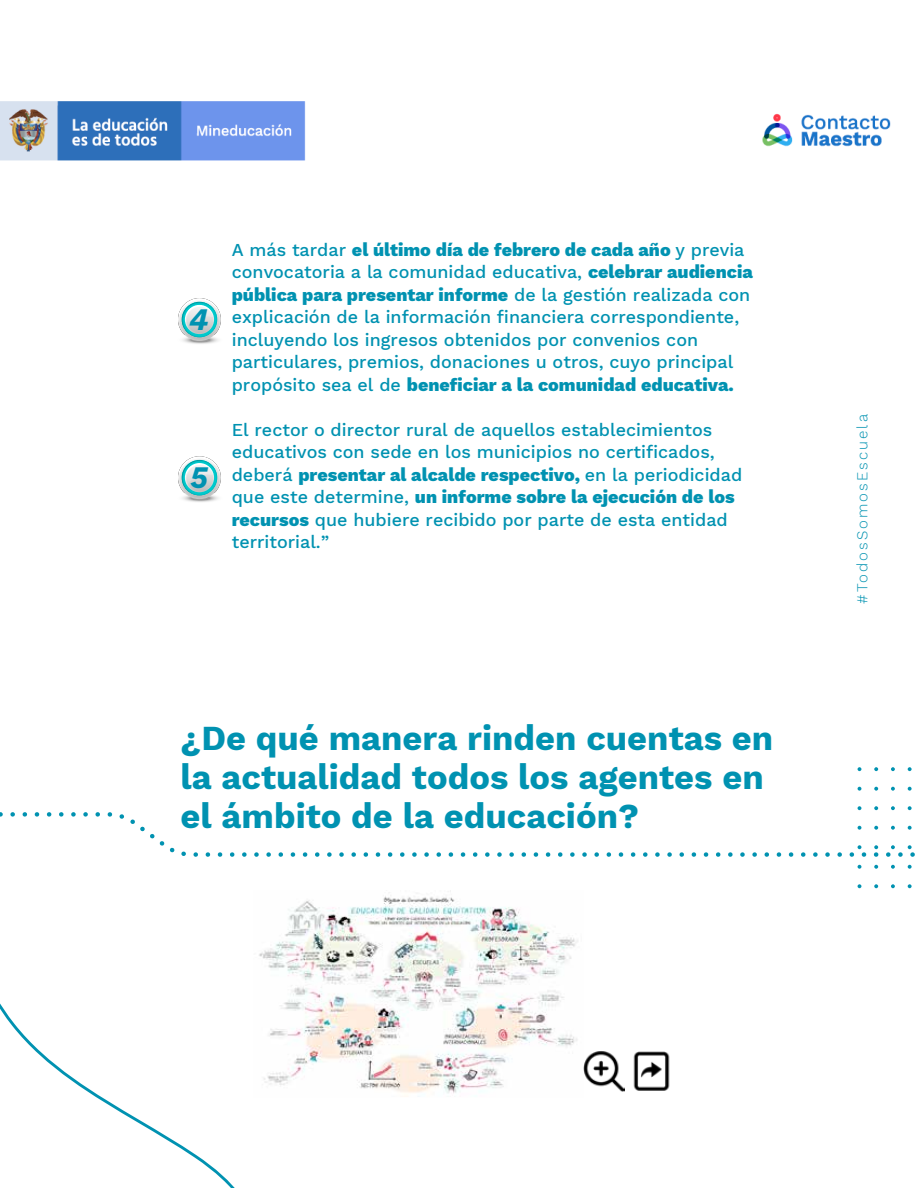
<style>
.page{position:relative;width:918px;height:1188px;background:#fff}
.page>*{position:absolute;margin:0;border:0;box-sizing:border-box;transform-origin:0 0}
.t1{font:700 34.5px/39px "Work Sans";color:#0092b1}
.t2{font:italic 700 30.75px "Work Sans";color:#0092b1}
.t3{font:500 17.85px/22.5px "Work Sans";color:#0092b1}
.t4{font:300 15px "Work Sans";letter-spacing:.14em;color:#0092b1}
.s1{font-weight:800}
</style>
<div class="page">
<img style="left:0;top:101px;width:891px;height:59px">
<svg style="left:908px;top:767px;width:4px;height:4px"></svg>
<svg style="left:908px;top:787px;width:4px;height:4px"></svg>
<svg style="left:908px;top:806px;width:4px;height:4px"></svg>
<svg style="left:908px;top:865px;width:4px;height:4px"></svg>
<svg style="left:908px;top:884px;width:4px;height:4px"></svg>
<svg style="left:891px;top:767px;width:4px;height:4px"></svg>
<svg style="left:891px;top:787px;width:4px;height:4px"></svg>
<svg style="left:891px;top:806px;width:4px;height:4px"></svg>
<svg style="left:891px;top:865px;width:4px;height:4px"></svg>
<svg style="left:891px;top:884px;width:4px;height:4px"></svg>
<svg style="left:874px;top:767px;width:4px;height:4px"></svg>
<svg style="left:874px;top:787px;width:4px;height:4px"></svg>
<svg style="left:874px;top:806px;width:4px;height:4px"></svg>
<svg style="left:874px;top:865px;width:4px;height:4px"></svg>
<svg style="left:874px;top:884px;width:4px;height:4px"></svg>
<svg style="left:858px;top:767px;width:3px;height:4px"></svg>
<svg style="left:858px;top:787px;width:3px;height:4px"></svg>
<svg style="left:858px;top:806px;width:3px;height:4px"></svg>
<svg style="left:858px;top:865px;width:3px;height:4px"></svg>
<svg style="left:858px;top:884px;width:3px;height:4px"></svg>
<svg style="left:0;top:1003px;width:229px;height:179px"></svg>
<img style="left:225px;top:1182px;width:10px;height:6px">
<svg style="left:174px;top:334px;width:51px;height:11px"></svg>
<svg style="left:178px;top:298px;width:43px;height:43px"></svg>
<svg style="left:182px;top:302px;width:35px;height:35px"></svg>
<svg style="left:185px;top:305px;width:29px;height:29px"></svg>
<svg style="left:185px;top:305px;width:29px;height:22px"></svg>
<svg style="left:174px;top:492px;width:51px;height:11px"></svg>
<svg style="left:178px;top:456px;width:43px;height:43px"></svg>
<svg style="left:182px;top:460px;width:35px;height:35px"></svg>
<svg style="left:185px;top:463px;width:29px;height:29px"></svg>
<svg style="left:185px;top:463px;width:29px;height:22px"></svg>
<svg style="left:0;top:810px;width:915px;height:47px"></svg>
<img style="left:259px;top:890px;width:325px;height:207px">
<img style="left:633px;top:1051px;width:37px;height:40px">
<img style="left:584px;top:1051px;width:40px;height:40px">
<h2 class="t2" style="left:189px;top:296px;width:21px">4</h2>
<h2 class="t2" style="left:190px;top:455px;width:19px">5</h2>
<p class="t3" style="left:232px;top:238px;width:523px">A más tardar <span class="s1">el último día de febrero de cada año</span> y previa convocatoria a la comunidad educativa, <span class="s1">celebrar audiencia pública para presentar informe</span> de la gestión realizada con explicación de la información financiera correspondiente, incluyendo los ingresos obtenidos por convenios con particulares, premios, donaciones u otros, cuyo principal propósito sea el de <span class="s1">beneficiar a la comunidad educativa.</span></p>
<p class="t3" style="left:232px;top:418px;width:512px">El rector o director rural de aquellos establecimientos educativos con sede en los municipios no certificados, deberá <span class="s1">presentar al alcalde respectivo,</span> en la periodicidad que este determine, <span class="s1">un informe sobre la ejecución de los recursos</span> que hubiere recibido por parte de esta entidad territorial.”</p>
<h1 class="t1" style="left:180px;top:718px;width:594px">¿De qué manera rinden cuentas en la actualidad todos los agentes en el ámbito de la educación?</h1>
<p class="t4" style="left:851px;top:604px;width:191px;rotate:-90deg">#TodosSomosEscuela</p>
</div>
